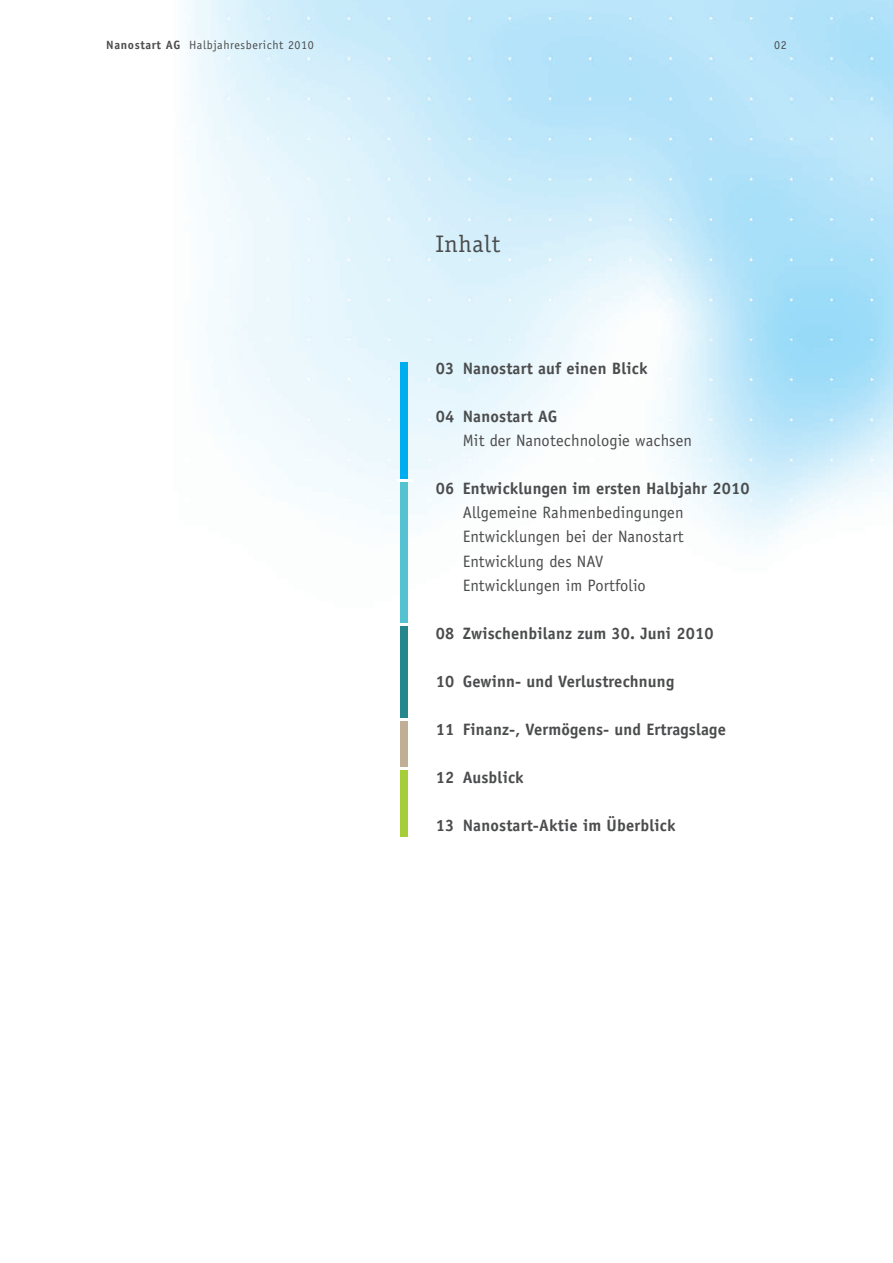
<style>
.page{position:relative;width:893px;height:1263px;background:#fff}
.page>*{position:absolute;margin:0;border:0;box-sizing:border-box;transform-origin:0 0}
.t1{font:24px "Officina Serif";letter-spacing:.03em;color:#4b4c4d}
.t2{font:700 16.5px "Officina Sans";letter-spacing:.01em;color:#4b4c4d}
.t3{font:16.5px/24px "Officina Sans";letter-spacing:.01em;color:#4b4c4d}
.t4{font:12px "Officina Sans";letter-spacing:.05em;color:#4b4c4d}
.s1{font-weight:700}
</style>
<div class="page">
<img style="left:185px;top:0;width:708px;height:757px">
<div style="left:401px;top:362px;width:7px;height:120px;background:#00aeef"></div>
<div style="left:401px;top:482px;width:7px;height:142px;background:#55c2d2"></div>
<div style="left:401px;top:626px;width:7px;height:93px;background:#26868d"></div>
<div style="left:401px;top:720px;width:7px;height:49px;background:#c0af95"></div>
<div style="left:401px;top:769px;width:7px;height:67px;background:#a6ce39"></div>
<hr style="left:397px;top:479px;width:16px;height:3px;background:#fff">
<hr style="left:397px;top:623px;width:16px;height:3px;background:#fff">
<svg style="left:397px;top:718px;width:16px;height:2px"></svg>
<hr style="left:397px;top:767px;width:16px;height:3px;background:#fff">
<p class="t4" style="left:106px;top:38px;width:209px"><span class="s1">Nanostart AG</span> Halbjahresbericht 2010</p>
<p class="t4" style="left:774px;top:38px;width:14px">02</p>
<h1 class="t1" style="left:436px;top:230px;width:66px">Inhalt</h1>
<p class="t2" style="left:436px;top:358px;width:213px">03 Nanostart auf einen Blick</p>
<p class="t2" style="left:436px;top:406px;width:123px">04 Nanostart AG</p>
<p class="t3" style="left:463px;top:429px;width:231px">Mit der Nanotechnologie wachsen</p>
<p class="t2" style="left:436px;top:479px;width:315px">06 Entwicklungen im ersten Halbjahr 2010</p>
<p class="t3" style="left:463px;top:501px;width:222px">Allgemeine Rahmenbedingungen<br>Entwicklungen bei der Nanostart<br>Entwicklung des NAV<br>Entwicklungen im Portfolio</p>
<p class="t2" style="left:436px;top:623px;width:279px">08 Zwischenbilanz zum 30. Juni 2010</p>
<p class="t2" style="left:436px;top:671px;width:240px">10 Gewinn- und Verlustrechnung</p>
<p class="t2" style="left:436px;top:719px;width:292px">11 Finanz-, Vermögens- und Ertragslage</p>
<p class="t2" style="left:436px;top:767px;width:90px">12 Ausblick</p>
<p class="t2" style="left:436px;top:815px;width:241px">13 Nanostart-Aktie im Überblick</p>
</div>
